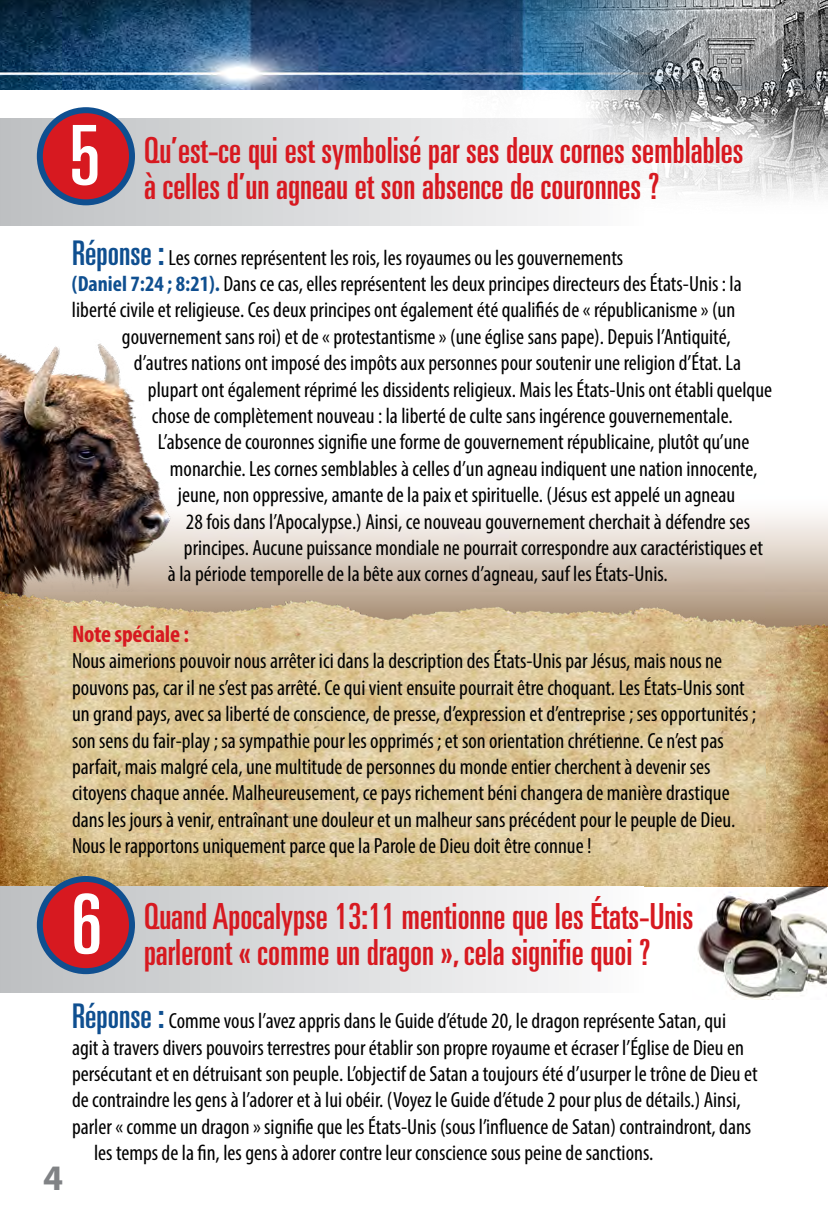
<style>
.page{position:relative;width:828px;height:1224px;background:#fff}
.page>*{position:absolute;margin:0;border:0;box-sizing:border-box;transform-origin:0 0}
.t1{font:ultra-condensed 83px "Univers";color:#fff}
.t2{font:ultra-condensed 36px/36px "Univers";color:#d71920}
.t3{font:700 36px "Myriad Pro";color:#808285}
.t4{font:700 condensed 24px "Myriad Pro";letter-spacing:-.01em;color:#d71920}
.t5{font:condensed 22px/26.4px "Myriad Pro";color:#000}
.s1{font-family:"Univers";font-stretch:ultra-condensed;font-size:34px;color:#0f4f90}
.s2{font-weight:700;color:#0f4f90}
</style>
<div class="page">
<img style="left:55px;top:107px;width:773px;height:472px">
<img style="left:0;top:339px;width:277px;height:240px">
<img style="left:0;top:579px;width:828px;height:308px">
<img style="left:0;top:0;width:446px;height:90px">
<div style="left:0;top:887px;width:644px;height:105px;background:linear-gradient(to right,#b6bbbf,#fefdfd)"></div>
<div style="left:40px;top:879px;width:92px;height:92px;background:#d71920;border-radius:50%"></div>
<div style="left:37px;top:876px;width:98px;height:98px;border:6px solid #0f4f90;border-radius:50%"></div>
<svg style="left:0;top:118px;width:446px;height:108px"></svg>
<div style="left:40px;top:110px;width:92px;height:92px;background:#d71920;border-radius:50%"></div>
<div style="left:37px;top:107px;width:98px;height:98px;border:6px solid #0f4f90;border-radius:50%"></div>
<img style="left:446px;top:0;width:382px;height:254px">
<img style="left:697px;top:887px;width:130px;height:112px">
<h1 class="t1" style="left:69px;top:108px;width:32px">5</h1>
<h2 class="t2" style="left:144px;top:132px;width:601px">Qu’est-ce qui est symbolisé par ses deux cornes semblables à celles d’un agneau et son absence de couronnes ?</h2>
<p class="t5" style="left:72px;top:244px;width:553px"><span class="s1">Réponse :</span> Les cornes représentent les rois, les royaumes ou les gouvernements</p>
<p class="t5" style="left:72px;top:270px;width:671px"><span class="s2">(Daniel 7:24 ; 8:21).</span> Dans ce cas, elles représentent les deux principes directeurs des États-Unis : la</p>
<p class="t5" style="left:72px;top:297px;width:665px">liberté civile et religieuse. Ces deux principes ont également été qualifiés de « républicanisme » (un</p>
<p class="t5" style="left:122px;top:323px;width:610px">gouvernement sans roi) et de « protestantisme » (une église sans pape). Depuis l’Antiquité,</p>
<p class="t5" style="left:134px;top:349px;width:609px">d’autres nations ont imposé des impôts aux personnes pour soutenir une religion d’État. La</p>
<p class="t5" style="left:148px;top:376px;width:626px">plupart ont également réprimé les dissidents religieux. Mais les États-Unis ont établi quelque</p>
<p class="t5" style="left:152px;top:402px;width:582px">chose de complètement nouveau : la liberté de culte sans ingérence gouvernementale.</p>
<p class="t5" style="left:158px;top:429px;width:593px">L’absence de couronnes signifie une forme de gouvernement républicaine, plutôt qu’une</p>
<p class="t5" style="left:170px;top:455px;width:589px">monarchie. Les cornes semblables à celles d’un agneau indiquent une nation innocente,</p>
<p class="t5" style="left:178px;top:481px;width:559px">jeune, non oppressive, amante de la paix et spirituelle. (Jésus est appelé un agneau</p>
<p class="t5" style="left:186px;top:508px;width:566px">28 fois dans l’Apocalypse.) Ainsi, ce nouveau gouvernement cherchait à défendre ses</p>
<p class="t5" style="left:184px;top:534px;width:581px">principes. Aucune puissance mondiale ne pourrait correspondre aux caractéristiques et</p>
<p class="t5" style="left:168px;top:561px;width:501px">à la période temporelle de la bête aux cornes d’agneau, sauf les États-Unis.</p>
<p class="t4" style="left:72px;top:619px;width:119px">Note spéciale :</p>
<p class="t5" style="left:72px;top:648px;width:686px">Nous aimerions pouvoir nous arrêter ici dans la description des États-Unis par Jésus, mais nous ne pouvons pas, car il ne s’est pas arrêté. Ce qui vient ensuite pourrait être choquant. Les États-Unis sont un grand pays, avec sa liberté de conscience, de presse, d’expression et d’entreprise ; ses opportunités ; son sens du fair-play ; sa sympathie pour les opprimés ; et son orientation chrétienne. Ce n’est pas parfait, mais malgré cela, une multitude de personnes du monde entier cherchent à devenir ses citoyens chaque année. Malheureusement, ce pays richement béni changera de manière drastique dans les jours à venir, entraînant une douleur et un malheur sans précédent pour le peuple de Dieu.<br>Nous le rapportons uniquement parce que la Parole de Dieu doit être connue !</p>
<h1 class="t1" style="left:71px;top:877px;width:32px">6</h1>
<h2 class="t2" style="left:144px;top:898px;width:551px">Quand Apocalypse 13:11 mentionne que les États-Unis</h2>
<h2 class="t2" style="left:144px;top:934px;width:508px">parleront « comme un dragon », cela signifie quoi ?</h2>
<h2 class="t3" style="left:43px;top:1155px;width:21px">4</h2>
<p class="t5" style="left:72px;top:1007px;width:656px"><span class="s1">Réponse :</span> Comme vous l’avez appris dans le Guide d’étude 20, le dragon représente Satan, qui</p>
<p class="t5" style="left:72px;top:1034px;width:674px">agit à travers divers pouvoirs terrestres pour établir son propre royaume et écraser l’Église de Dieu en</p>
<p class="t5" style="left:72px;top:1060px;width:687px">persécutant et en détruisant son peuple. L’objectif de Satan a toujours été d’usurper le trône de Dieu et</p>
<p class="t5" style="left:72px;top:1087px;width:670px">de contraindre les gens à l’adorer et à lui obéir. (Voyez le Guide d’étude 2 pour plus de détails.) Ainsi,</p>
<p class="t5" style="left:72px;top:1113px;width:681px">parler « comme un dragon » signifie que les États-Unis (sous l’influence de Satan) contraindront, dans</p>
<p class="t5" style="left:94px;top:1139px;width:561px">les temps de la fin, les gens à adorer contre leur conscience sous peine de sanctions.</p>
</div>
